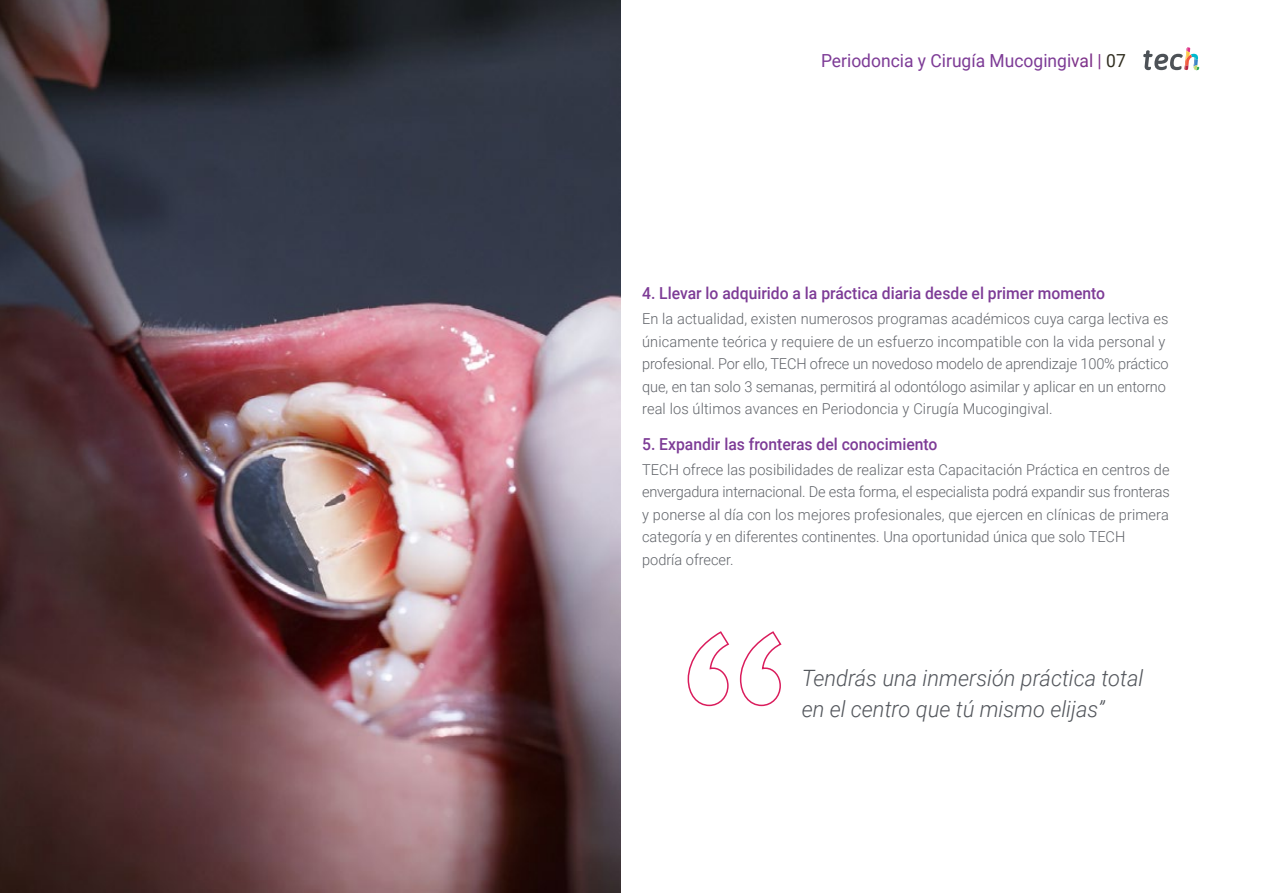
<style>
.page{position:relative;width:1263px;height:893px;background:#fff}
.page>*{position:absolute;margin:0;border:0;box-sizing:border-box;transform-origin:0 0}
.t1{font:italic 300 22.5px/31.5px "Roboto";color:#52555b}
.t2{font:18px "Roboto";color:#7d3b96}
.t3{font:500 16.5px "Roboto";color:#7d3b96;scale:.95 1}
.t4{font:300 15px/22.5px "Roboto";color:#61646a}
.s1{color:#7e3289}
.s2{color:#312e20}
</style>
<div class="page">
<img style="left:0;top:0;width:621px;height:893px">
<svg style="left:1143px;top:47px;width:56px;height:24px"></svg>
<svg style="left:687px;top:631px;width:95px;height:76px"></svg>
<p class="t2" style="left:821px;top:48px;width:306px">Periodoncia y Cirugía Mucogingi<span class="s1">val |</span> <span class="s2">07</span></p>
<p class="t3" style="left:642px;top:282px;width:489px">4. Llevar lo adquirido a la práctica diaria desde el primer momento</p>
<p class="t4" style="left:642px;top:307px;width:528px">En la actualidad, existen numerosos programas académicos cuya carga lectiva es únicamente teórica y requiere de un esfuerzo incompatible con la vida personal y profesional. Por ello, TECH ofrece un novedoso modelo de aprendizaje 100% práctico que, en tan solo 3 semanas, permitirá al odontólogo asimilar y aplicar en un entorno real los últimos avances en Periodoncia y Cirugía Mucogingival.</p>
<p class="t3" style="left:642px;top:433px;width:312px">5. Expandir las fronteras del conocimiento</p>
<p class="t4" style="left:642px;top:458px;width:529px">TECH ofrece las posibilidades de realizar esta Capacitación Práctica en centros de envergadura internacional. De esta forma, el especialista podrá expandir sus fronteras y ponerse al día con los mejores profesionales, que ejercen en clínicas de primera categoría y en diferentes continentes. Una oportunidad única que solo TECH<br>podría ofrecer.</p>
<h1 class="t1" style="left:802px;top:661px;width:343px">Tendrás una inmersión práctica total en el centro que tú mismo elijas”</h1>
</div>
